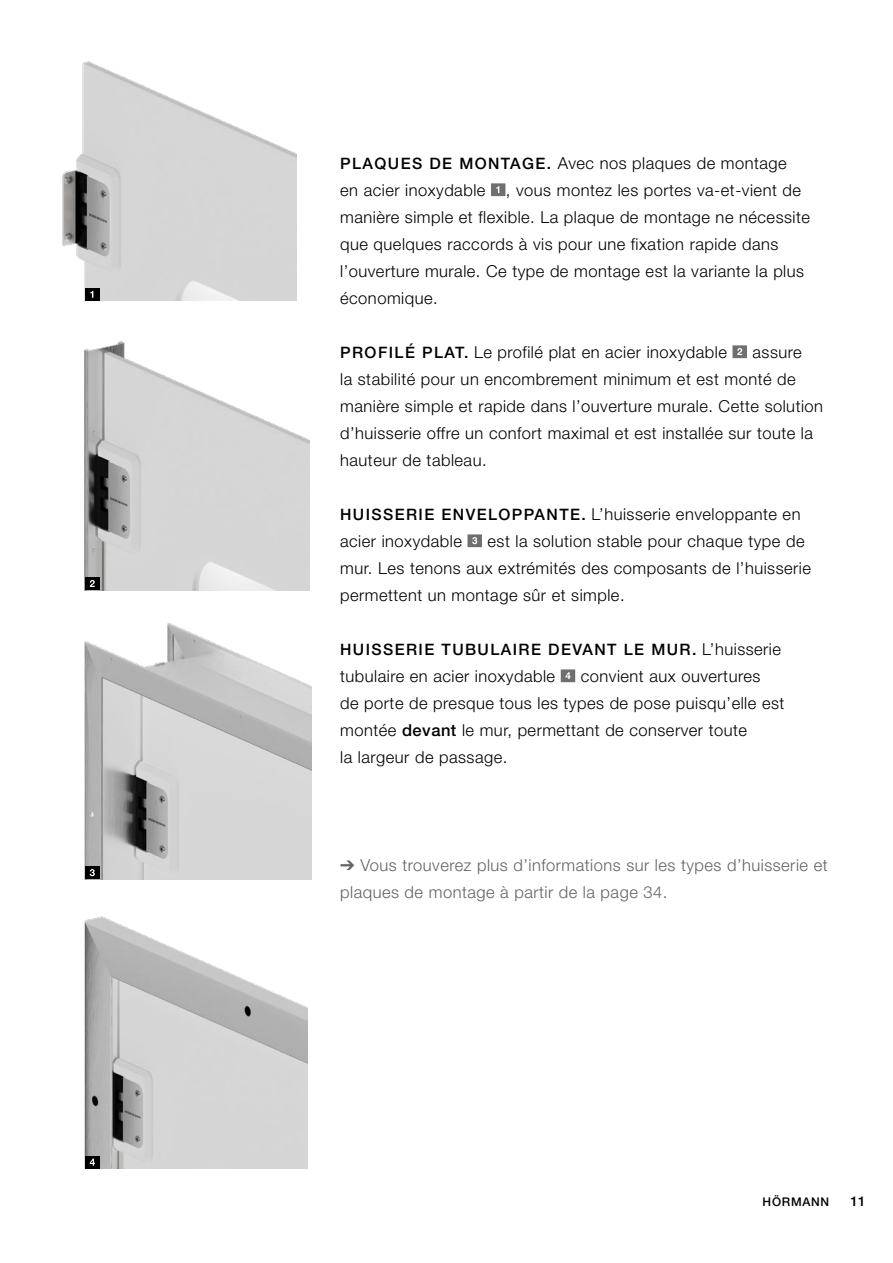
<style>
.page{position:relative;width:893px;height:1263px;background:#fff}
.page>*{position:absolute;margin:0;border:0;box-sizing:border-box;transform-origin:0 0}
.t1{font:300 16.5px/27px "Hoermann Helvetica Neue";letter-spacing:.03em;color:#000}
.t2{font:300 16.5px/27px "Hoermann Helvetica Neue";letter-spacing:.03em;color:#646363}
.t3{font:500 15.75px "Hoermann Helvetica Neue";letter-spacing:.09em;color:#000}
.t4{font:500 13.5px "Hoermann Helvetica Neue";color:#000}
.t5{font:500 12px "Hoermann Helvetica Neue";letter-spacing:.06em;color:#000}
.s1{font-weight:500;font-size:15.75px}
.s2{font-weight:300;font-size:16.5px}
.s3{font-weight:500}
</style>
<div class="page">
<img style="left:62px;top:61px;width:234px;height:240px">
<img style="left:84px;top:341px;width:225px;height:249px">
<img style="left:84px;top:916px;width:223px;height:252px">
<img style="left:84px;top:623px;width:228px;height:257px">
<div style="left:85px;top:288px;width:14px;height:13px;background:#000"></div>
<svg style="left:90px;top:291px;width:3px;height:7px"></svg>
<div style="left:85px;top:577px;width:14px;height:13px;background:#000"></div>
<svg style="left:90px;top:580px;width:5px;height:7px"></svg>
<div style="left:85px;top:866px;width:14px;height:13px;background:#000"></div>
<svg style="left:90px;top:869px;width:5px;height:7px"></svg>
<div style="left:85px;top:1155px;width:14px;height:13px;background:#000"></div>
<svg style="left:90px;top:1158px;width:5px;height:8px"></svg>
<svg style="left:491px;top:183px;width:14px;height:13px"></svg>
<svg style="left:732px;top:345px;width:15px;height:13px"></svg>
<svg style="left:467px;top:534px;width:15px;height:13px"></svg>
<svg style="left:561px;top:669px;width:14px;height:13px"></svg>
<p class="t1" style="left:340px;top:149px;width:471px"><span class="s1">PLAQUES DE MONTAGE.</span> Avec nos plaques de montage<br>en acier inoxydable , vous montez les portes va-et-vient de manière simple et flexible. La plaque de montage ne nécessite que quelques raccords à vis pour une fixation rapide dans l’ouverture murale. Ce type de montage est la variante la plus économique.</p>
<p class="t1" style="left:340px;top:338px;width:388px"><span class="s1">PROFILÉ PLAT.</span> Le profilé plat en acier inoxydable</p>
<p class="t1" style="left:340px;top:338px;width:484px;text-indent:412px">assure<br>la stabilité pour un encombrement minimum et est monté de manière simple et rapide dans l’ouverture murale. Cette solution d’huisserie offre un confort maximal et est installée sur toute la hauteur de tableau.</p>
<p class="t1" style="left:340px;top:500px;width:462px"><span class="s1">HUISSERIE ENVELOPPANTE.</span> L’huisserie enveloppante en acier inoxydable</p>
<p class="t1" style="left:340px;top:527px;width:472px;text-indent:147px">est la solution stable pour chaque type de mur. Les tenons aux extrémités des composants de l’huisserie permettent un montage sûr et simple.</p>
<p class="t3" style="left:340px;top:638px;width:442px">HUISSERIE TUBULAIRE DEVANT LE MUR. <span class="s2">L’huisserie</span></p>
<p class="t1" style="left:340px;top:662px;width:216px">tubulaire en acier inoxydable</p>
<p class="t1" style="left:340px;top:662px;width:446px;text-indent:241px">convient aux ouvertures<br>de porte de presque tous les types de pose puisqu’elle est montée <span class="s3">devant</span> le mur, permettant de conserver toute<br>la largeur de passage.</p>
<p class="t2" style="left:340px;top:851px;width:489px">➔ Vous trouverez plus d’informations sur les types d’huisserie et plaques de montage à partir de la page 34.</p>
<p class="t5" style="left:763px;top:1193px;width:68px">HÖRMANN</p>
<p class="t4" style="left:850px;top:1192px;width:17px">11</p>
</div>
